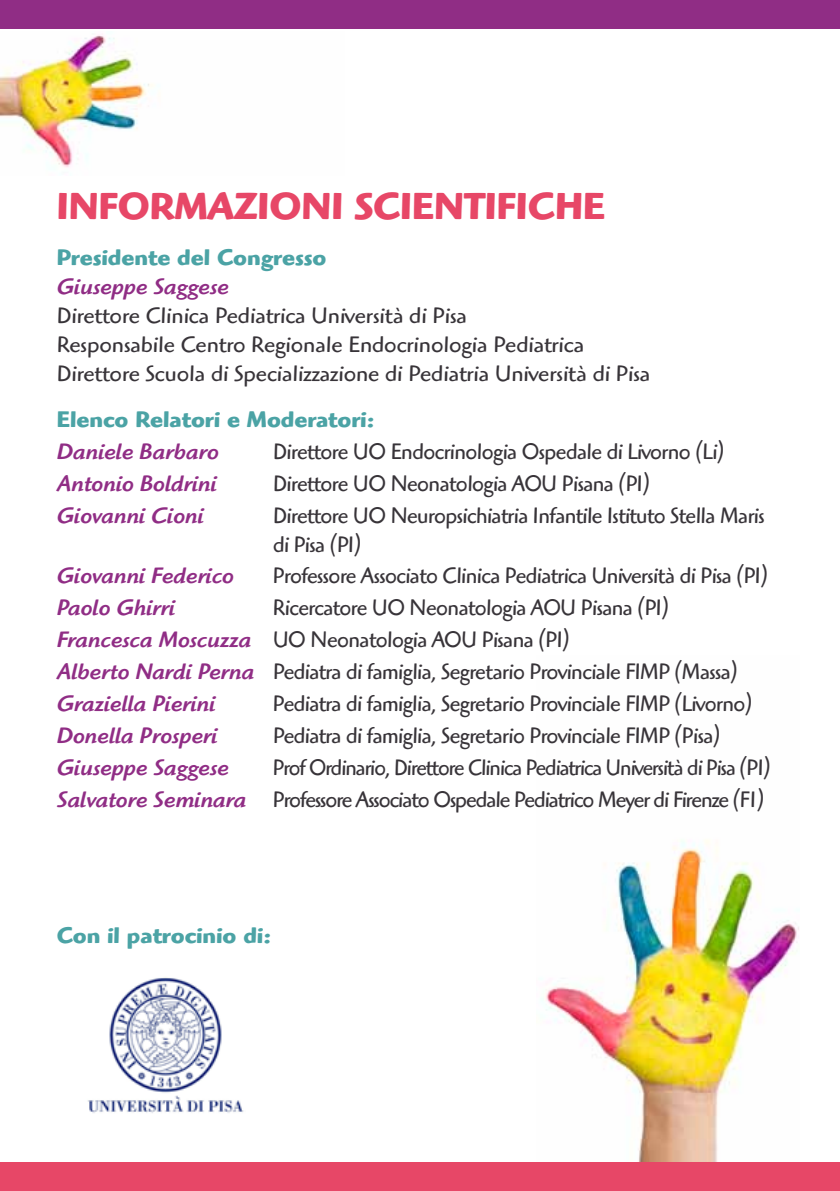
<style>
.page{position:relative;width:840px;height:1191px;background:#fff}
.page>*{position:absolute;margin:0;border:0;box-sizing:border-box;transform-origin:0 0}
.t1{font:700 38.8px "Highlander Std";color:#e74767}
.t2{font:23.2px/31.8px "Highlander Std";letter-spacing:-.02em;color:#383439;scale:.95 1}
.t3{font:23.2px/29.2px "Highlander Std";color:#383439}
.t4{font:23.2px/31.8px "Highlander Std";letter-spacing:-.04em;color:#383439;text-align:right;scale:.93 1}
.t5{font:italic 500 23.2px "Highlander Std";color:#902d85}
.t6{font:700 23.2px "Highlander Std";color:#4ba3a5}
.s1{font-weight:500;font-style:italic;color:#902d85}
</style>
<div class="page">
<img style="left:0;top:34px;width:153px;height:134px">
<img style="left:541px;top:840px;width:258px;height:322px">
<div style="left:0;top:1162px;width:839px;height:29px;background:#e74767"></div>
<div style="left:0;top:0;width:839px;height:28px;background:#902d85"></div>
<img style="left:88px;top:977px;width:156px;height:136px">
<h1 class="t1" style="left:57px;top:183px;width:550px">INFORMAZIONI SCIENTIFICHE</h1>
<p class="t6" style="left:57px;top:243px;width:271px">Presidente del Congresso</p>
<p class="t5" style="left:57px;top:273px;width:173px">Giuseppe Saggese</p>
<p class="t3" style="left:57px;top:301px;width:594px">Direttore Clinica Pediatrica Università di Pisa<br>Responsabile Centro Regionale Endocrinologia Pediatrica<br>Direttore Scuola di Specializzazione di Pediatria Università di Pisa</p>
<p class="t6" style="left:57px;top:405px;width:318px">Elenco Relatori e Moderatori:</p>
<p class="t5" style="left:57px;top:438px;width:163px">Daniele Barbaro</p>
<p class="t2" style="left:273px;top:435px;width:476px">Direttore UO Endocrinologia Ospedale di Livorno (Li)</p>
<p class="t5" style="left:57px;top:469px;width:162px">Antonio Boldrini</p>
<p class="t2" style="left:273px;top:467px;width:398px">Direttore UO Neonatologia AOU Pisana (PI)</p>
<p class="t5" style="left:57px;top:501px;width:148px">Giovanni Cioni</p>
<p class="t2" style="left:273px;top:500px;width:518px;line-height:29.2px">Direttore UO Neuropsichiatria Infantile Istituto Stella Maris di Pisa (PI)</p>
<p class="t5" style="left:57px;top:562px;width:179px">Giovanni Federico</p>
<p class="t2" style="left:273px;top:560px;width:522px">Professore Associato Clinica Pediatrica Università di Pisa (PI)</p>
<p class="t5" style="left:57px;top:594px;width:120px">Paolo Ghirri</p>
<p class="t2" style="left:57px;top:592px;width:718px;text-indent:216px">Ricercatore UO Neonatologia AOU Pisana (PI)<br><span class="s1">Francesca Moscuzza</span> UO Neonatologia AOU Pisana (PI)<br><span class="s1">Alberto Nardi Perna</span> Pediatra di famiglia, Segretario Provinciale FIMP (Massa)<br><span class="s1">Graziella Pierini</span></p>
<p class="t2" style="left:273px;top:687px;width:506px">Pediatra di famiglia, Segretario Provinciale FIMP (Livorno)</p>
<p class="t5" style="left:57px;top:722px;width:162px">Donella Prosperi</p>
<p class="t2" style="left:273px;top:719px;width:472px">Pediatra di famiglia, Segretario Provinciale FIMP (Pisa)</p>
<p class="t5" style="left:57px;top:753px;width:173px">Giuseppe Saggese</p>
<p class="t4" style="left:57px;top:751px;width:769px">Prof Ordinario, Direttore Clinica Pediatrica Università di Pisa (PI)<br><span class="s1">Salvatore Seminara</span> Professore Associato Ospedale Pediatrico Meyer di Firenze (FI)</p>
<p class="t6" style="left:57px;top:922px;width:215px">Con il patrocinio di:</p>
</div>
